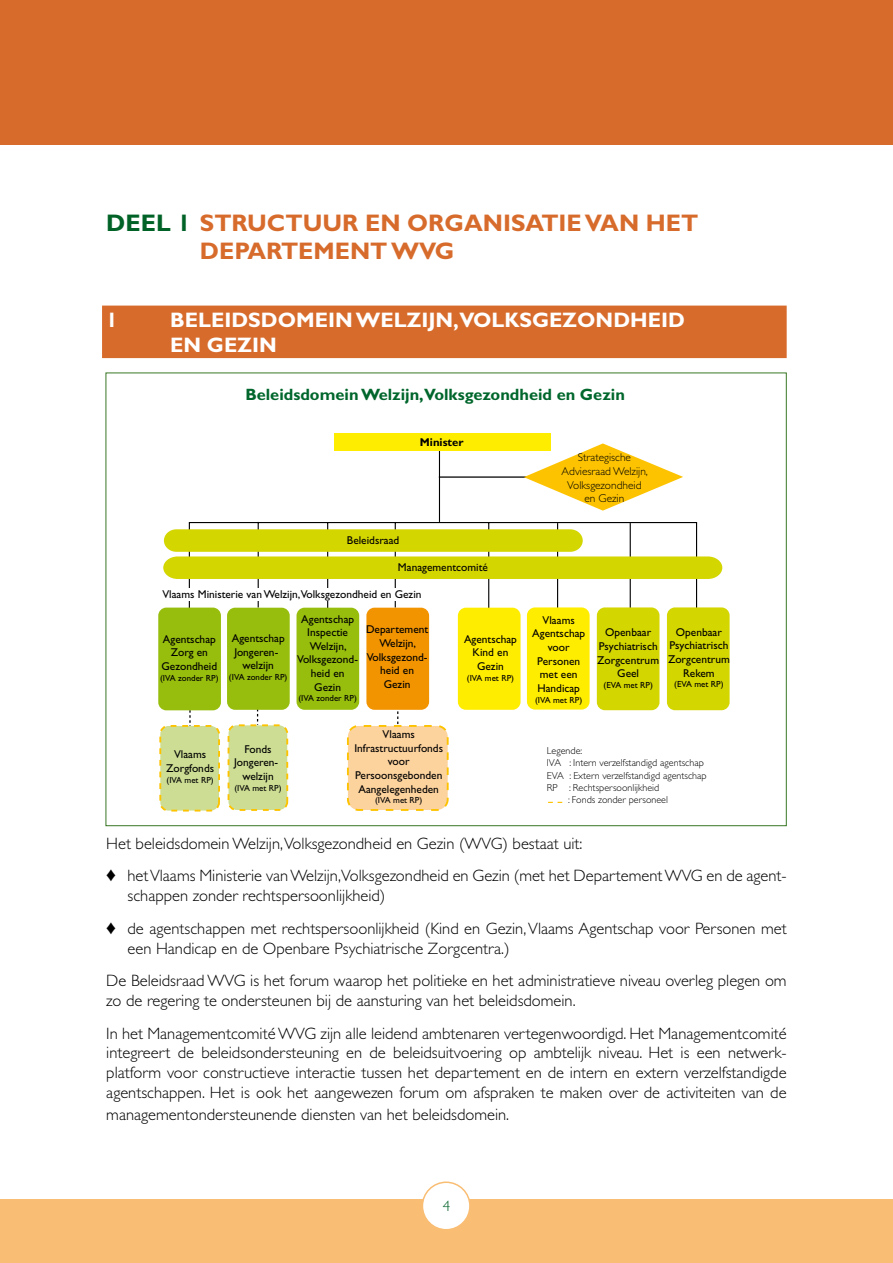
<style>
.page{position:relative;width:893px;height:1263px;background:#fff}
.page>*{position:absolute;margin:0;border:0;box-sizing:border-box;transform-origin:0 0}
.t1{font:700 24px "Gill Sans";color:#d76b2c}
.t2{font:700 21px "Gill Sans";color:#fff}
.t3{font:300 16.5px/32.5px "Gill Sans";color:#000}
.t4{font:700 16.35px "Gill Sans";color:#00662c}
.t5{font:300 15px "Gill Sans";color:#006226}
.t6{font:11.4px/13.6px "Gill Sans";color:#000;text-align:center}
.t7{font:300 11.4px/13.6px "Gill Sans";color:#000;text-align:center}
.t8{font:700 11.4px "Gill Sans";color:#000}
.t9{font:300 10.05px/12.1px "Gill Sans";color:#000}
.t10{font:8.85px "Gill Sans";color:#000}
.s1{color:#006226}
.s2{color:#fff}
</style>
<div class="page">
<div style="left:0;top:0;width:893px;height:145px;background:#d76b2c"></div>
<div style="left:0;top:1199px;width:893px;height:64px;background:#f9bd73"></div>
<div style="left:422px;top:1182px;width:48px;height:48px;background:#fff;border-radius:50%"></div>
<div style="left:422px;top:1181px;width:49px;height:49px;border:2px solid #f9bd73;border-radius:50%"></div>
<div style="left:102px;top:306px;width:685px;height:52px;background:#d76b2c"></div>
<hr style="left:439px;top:449px;width:1px;height:73px;background:#000">
<hr style="left:439px;top:476px;width:94px;height:2px;background:#000">
<svg style="left:188px;top:521px;width:510px;height:95px"></svg>
<svg style="left:189px;top:710px;width:2px;height:13px"></svg>
<div style="left:158px;top:608px;width:63px;height:102px;background:#97be0d;border-radius:8px"></div>
<div style="left:227px;top:608px;width:63px;height:102px;background:#97be0d;border-radius:8px"></div>
<div style="left:296px;top:608px;width:63px;height:102px;background:#97be0d;border-radius:8px"></div>
<div style="left:366px;top:608px;width:63px;height:102px;background:#f29400;border-radius:8px"></div>
<div style="left:458px;top:608px;width:63px;height:102px;background:#ffed00;border-radius:8px"></div>
<div style="left:527px;top:607px;width:63px;height:102px;background:#ffed00;border-radius:8px"></div>
<div style="left:597px;top:607px;width:62px;height:103px;background:#d4d600;border-radius:8px"></div>
<div style="left:667px;top:607px;width:63px;height:103px;background:#d4d600;border-radius:8px"></div>
<div style="left:334px;top:433px;width:216px;height:18px;background:#ffed00"></div>
<svg style="left:524px;top:443px;width:159px;height:68px"></svg>
<div style="left:160px;top:726px;width:59px;height:84px;background:#cdde94;border-radius:8px"></div>
<div style="left:159px;top:725px;width:61px;height:86px;border:2px dashed #fdc300;border-radius:8px"></div>
<div style="left:229px;top:725px;width:58px;height:85px;background:#cdde94;border-radius:8px"></div>
<div style="left:228px;top:724px;width:60px;height:87px;border:2px dashed #fdc300;border-radius:8px"></div>
<div style="left:348px;top:726px;width:100px;height:84px;background:#fcd29d;border-radius:11px"></div>
<div style="left:347px;top:725px;width:102px;height:86px;border:2px dashed #fdc300;border-radius:11px"></div>
<div style="left:170px;top:588px;width:255px;height:13px;background:#fff"></div>
<svg style="left:163px;top:529px;width:559px;height:50px"></svg>
<h1 class="t1" style="left:106px;top:208px;width:320px"><span class="s1">DEEL 1</span> STRUCTUUR EN ORG</h1>
<h1 class="t1" style="left:464px;top:208px;width:236px">ANISATI E VAN HET</h1>
<h1 class="t1" style="left:200px;top:237px;width:256px">DEPARTEMENT WVG</h1>
<p class="t2" style="left:106px;top:308px;width:13px">1</p>
<p class="t2" style="left:170px;top:308px;width:70px">BELEIDSDO</p>
<p class="t2" style="left:296px;top:308px;width:377px">MEI N WELZIJN,VOLKSGEZONDHEID</p>
<p class="t2" style="left:170px;top:333px;width:108px">EN GEZIN</p>
<p class="t4" style="left:245px;top:385px;width:381px">BELEIDSDOMEIN WELZIJN,VOLKSGEZONDHEID EN GEZIN</p>
<p class="t8" style="left:420px;top:435px;width:45px">MINISTER</p>
<p class="t6" style="left:347px;top:533px;width:54px">Beleidsraad</p>
<p class="t6" style="left:398px;top:561px;width:91px">Managementcomité</p>
<p class="t6" style="left:162px;top:587px;width:261px">Vlaams Ministerie van Welzijn,Volksgezondheid en Gezin</p>
<p class="t6" style="left:161px;top:632px;width:57px">Agentschap<br>Zorg en<br>Gezondheid</p>
<p class="t10" style="left:160px;top:673px;width:60px">(IVA zonder RP)</p>
<p class="t6" style="left:297px;top:612px;width:62px">Agentschap<br>Inspectie<br>Welzijn,<br>Volksgezond&shy;heid en<br>Gezin</p>
<p class="t10" style="left:298px;top:693px;width:60px">(IVA zonder RP)</p>
<p class="t6" style="left:366px;top:623px;width:64px">Departement<br>Welzijn,<br>Volksgezond&shy;heid en<br>Gezin</p>
<p class="t6" style="left:464px;top:632px;width:54px">Agentschap<br>Kind en<br>Gezin</p>
<p class="t6" style="left:232px;top:631px;width:54px">Agentschap<br>Jongeren&shy;welzijn</p>
<p class="t10" style="left:229px;top:672px;width:60px">(IVA zonder RP)</p>
<p class="t10" style="left:467px;top:673px;width:49px">(IVA met RP)</p>
<p class="t6" style="left:166px;top:748px;width:49px">Vlaams<br>Zorgfonds</p>
<p class="t10" style="left:167px;top:774px;width:49px">(IVA met RP)</p>
<p class="t6" style="left:234px;top:742px;width:45px">Fonds<br>Jongeren&shy;welzijn</p>
<p class="t10" style="left:234px;top:782px;width:49px">(IVA met RP)</p>
<p class="t6" style="left:354px;top:727px;width:90px">Vlaams<br>Infrastructuurfonds voor<br>Persoonsgebonden<br>Aangelegenheden</p>
<p class="t10" style="left:375px;top:795px;width:49px">(IVA met RP)</p>
<p class="t7" style="left:562px;top:451px;width:88px">Strategische<br>Adviesraad Welzijn,<br>Volksgezondheid en Gezin</p>
<p class="t6" style="left:532px;top:613px;width:54px">Vlaams<br>Agentschap voor<br>Personen met een<br>Handicap</p>
<p class="t10" style="left:535px;top:694px;width:49px">(IVA met RP)</p>
<p class="t6" style="left:597px;top:626px;width:63px">Openbaar<br>Psychiatrisch<br>Zorgcentrum<br>Geel</p>
<p class="t10" style="left:603px;top:680px;width:51px">(EVA met RP)</p>
<p class="t6" style="left:668px;top:625px;width:63px">Openbaar<br>Psychiatrisch<br>Zorgcentrum<br>Rekem</p>
<p class="t10" style="left:674px;top:679px;width:51px">(EVA met RP)</p>
<p class="t9" style="left:547px;top:745px;width:161px">Legende:<br>IVA : Intern verzelfstandigd agentschap<br>EVA : Extern verzelfstandigd agentschap<br>RP : Rechtspersoonlijkheid<br><span class="s2">......</span> : Fonds zonder personeel</p>
<p class="t3" style="left:106px;top:827px;width:682px">Het beleidsdomein Welzijn,Volksgezondheid en Gezin (WVG) bestaat uit:<br>♦ het Vlaams Ministerie van Welzijn,Volksgezondheid en Gezin (met het Departement WVG en de agent-</p>
<p class="t3" style="left:106px;top:880px;width:682px;text-indent:21px">schappen zonder rechtspersoonlijkheid)<br>♦ de agentschappen met rechtspersoonlijkheid (Kind en Gezin, Vlaams Agentschap voor Personen met</p>
<p class="t3" style="left:106px;top:932px;width:682px;text-indent:21px">een Handicap en de Openbare Psychiatrische Zorgcentra.)<br>De Beleidsraad WVG is het forum waarop het politieke en het administratieve niveau overleg plegen om</p>
<p class="t3" style="left:106px;top:984px;width:682px">zo de regering te ondersteunen bij de aansturing van het beleidsdomein.<br>In het Managementcomité WVG zijn alle leidend ambtenaren vertegenwoordigd. Het Managementcomité</p>
<p class="t3" style="left:106px;top:1043px;width:682px;line-height:19.8px;text-align:justify">integreert de beleidsondersteuning en de beleidsuitvoering op ambtelijk niveau. Het is een netwerk&shy;platform voor constructieve interactie tussen het departement en de intern en extern verzelfstandigde agentschappen. Het is ook het aangewezen forum om afspraken te maken over de activiteiten van de</p>
<p class="t3" style="left:106px;top:1098px;width:404px">managementondersteunende diensten van het beleidsdomein.</p>
<p class="t5" style="left:443px;top:1197px;width:9px">4</p>
</div>
